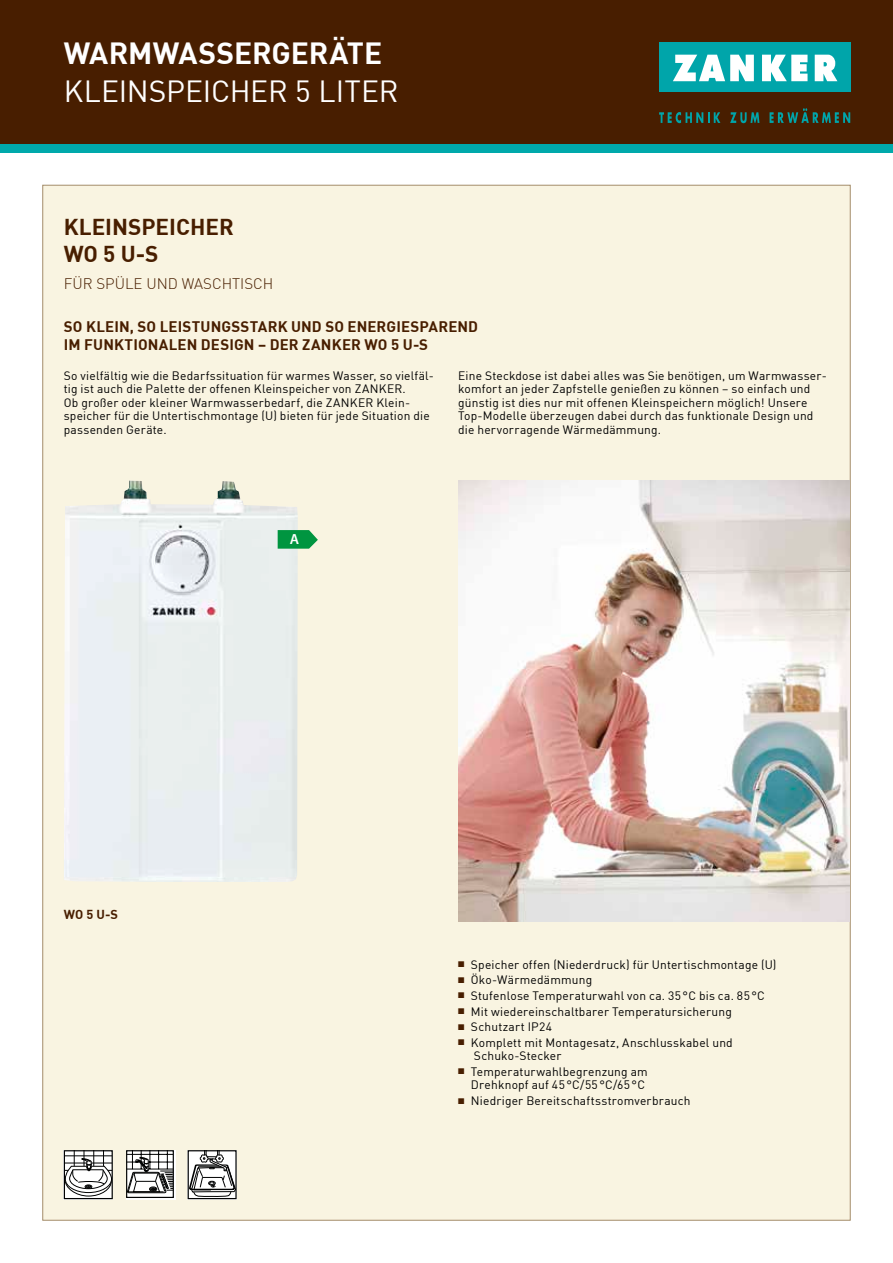
<style>
.page{position:relative;width:893px;height:1263px;background:#fff}
.page>*{position:absolute;margin:0;border:0;box-sizing:border-box;transform-origin:0 0}
.t1{font:30px "DIN Regular";letter-spacing:-.005em;color:#fff}
.t2{font:30px "DIN Bold";letter-spacing:-.005em;color:#fff}
.t3{font:22.5px/27px "DIN Bold";color:#481e00}
.t4{font:15px/18px "DIN Bold";letter-spacing:.01em;color:#481e00}
.t5{font:15px "DIN Light";color:#481e00}
.t6{font:600 14.7px "Myriad Pro";color:#fff}
.t7{font:12.75px "DIN Bold";color:#481e00}
.t8{font:12px/13.5px "DIN Regular";letter-spacing:.015em;color:#000}
.s1{color:#481e00}
</style>
<div class="page">
<div style="left:43px;top:185px;width:807px;height:1035px;background:#f9f4e1"></div>
<div style="left:0;top:0;width:893px;height:145px;background:#481e00"></div>
<div style="left:0;top:145px;width:893px;height:8px;background:#00a9ab"></div>
<svg style="left:659px;top:112px;width:61px;height:11px"></svg>
<svg style="left:730px;top:112px;width:29px;height:11px"></svg>
<svg style="left:770px;top:108px;width:80px;height:15px"></svg>
<div style="left:659px;top:43px;width:191px;height:49px;background:#00a5aa"></div>
<svg style="left:673px;top:55px;width:81px;height:26px"></svg>
<svg style="left:762px;top:55px;width:45px;height:26px"></svg>
<svg style="left:815px;top:55px;width:22px;height:26px"></svg>
<img style="left:458px;top:480px;width:391px;height:441px">
<div style="left:126px;top:1150px;width:49px;height:49px;background:#fff"></div>
<svg style="left:128px;top:1152px;width:44px;height:42px"></svg>
<div style="left:126px;top:1150px;width:48px;height:48px;border:1px solid #010202"></div>
<svg style="left:190px;top:1152px;width:45px;height:45px;background:#b5b5b5"></svg>
<div style="left:188px;top:1150px;width:49px;height:49px;border:1px solid #010202"></div>
<svg style="left:66px;top:1152px;width:45px;height:44px;background:#bebebe"></svg>
<div style="left:64px;top:1150px;width:49px;height:49px;border:1px solid #010202"></div>
<img style="left:64px;top:480px;width:234px;height:402px">
<svg style="left:278px;top:530px;width:40px;height:19px"></svg>
<h1 class="t2" style="left:64px;top:34px;width:320px">WARMWASSERGERÄTE</h1>
<h1 class="t1" style="left:64px;top:72px;width:336px">KLEINSPEICHER 5 LITER</h1>
<h2 class="t3" style="left:64px;top:213px;width:171px">KLEINSPEICHER<br>WO 5 U-S</h2>
<p class="t5" style="left:64px;top:275px;width:211px">FÜR SPÜLE UND WASCHTISCH</p>
<p class="t4" style="left:64px;top:317px;width:416px">SO KLEIN, SO LEISTUNGSSTARK UND SO ENERGIESPAREND<br>IM FUNKTIONALEN DESIGN – DER ZANKER WO 5 U-S</p>
<p class="t8" style="left:64px;top:368px;width:372px">So vielfältig wie die Bedarfssituation für warmes Wasser, so vielfäl&shy;tig ist auch die Palette der offenen Kleinspeicher von ZANKER.<br>Ob großer oder kleiner Warmwasserbedarf, die ZANKER Klein&shy;speicher für die Untertischmontage (U) bieten für jede Situation die passenden Geräte.</p>
<p class="t8" style="left:458px;top:368px;width:370px">Eine Steckdose ist dabei alles was Sie benötigen, um Warmwasser&shy;komfort an jeder Zapfstelle genießen zu können – so einfach und günstig ist dies nur mit offenen Kleinspeichern möglich! Unsere Top-Modelle überzeugen dabei durch das funktionale Design und die hervorragende Wärmedämmung.</p>
<p class="t7" style="left:64px;top:906px;width:56px">WO 5 U-S</p>
<p class="t6" style="left:290px;top:530px;width:11px">A</p>
<p class="t8" style="left:458px;top:957px;width:320px"><span class="s1">■</span> Speicher offen (Niederdruck) für Untertischmontage (U)</p>
<p class="t8" style="left:458px;top:973px;width:136px"><span class="s1">■</span> Öko-Wärmedämmung</p>
<p class="t8" style="left:458px;top:988px;width:308px"><span class="s1">■</span> Stufenlose Temperaturwahl von ca. 35°C bis ca. 85°C</p>
<p class="t8" style="left:458px;top:1004px;width:275px"><span class="s1">■</span> Mit wiedereinschaltbarer Temperatursicherung</p>
<p class="t8" style="left:458px;top:1020px;width:95px"><span class="s1">■</span> Schutzart IP24</p>
<p class="t8" style="left:474px;top:1035px;width:260px;text-indent:-16px"><span class="s1">■</span> Komplett mit Montagesatz, Anschlusskabel und<br>Schuko-Stecker</p>
<p class="t8" style="left:458px;top:1064px;width:191px;text-align:right"><span class="s1">■</span> Temperaturwahlbegrenzung am<br>Drehknopf auf 45°C/55°C/65°C</p>
<p class="t8" style="left:458px;top:1094px;width:234px"><span class="s1">■</span> Niedriger Bereitschaftsstromverbrauch</p>
</div>
